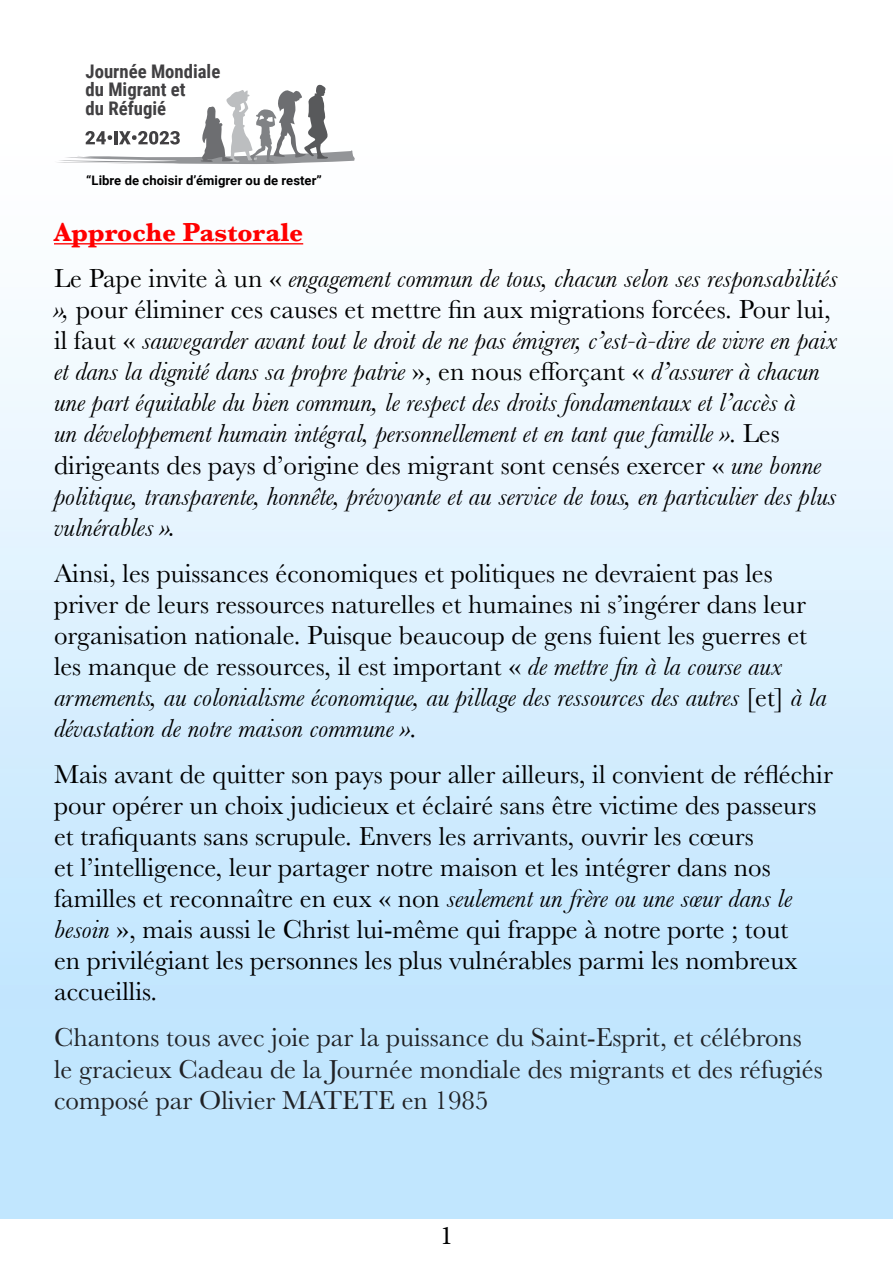
<style>
.page{position:relative;width:893px;height:1263px;background:#fff}
.page>*{position:absolute;margin:0;border:0;box-sizing:border-box;transform-origin:0 0}
.t1{font:27px/31px "Baskerville";color:#000}
.t2{font:italic 27px/31px "Baskerville";color:#000}
.t3{font:27px/31px "Baskerville";color:#202124}
.t4{font:27px "Minion Pro";color:#000}
.t5{font:700 18.75px/18.8px "Roboto Condensed";color:#414042}
.t6{font:700 13.05px "Roboto";letter-spacing:.005em;color:#000}
.s1{font-weight:700;font-style:normal;color:#f00}
.s2{font-style:normal}
.s3{font-style:italic}
</style>
<div class="page">
<hr style="left:54px;top:243px;width:249px;height:1px;background:#f00">
<svg style="left:55px;top:85px;width:300px;height:79px"></svg>
<p class="t5" style="left:86px;top:61px;width:136px">Journée Mondiale du Migrant et<br>du Réfugié</p>
<p class="t6" style="left:86px;top:171px;width:237px">“Libre de choisir d’émigrer ou de rester”</p>
<p class="t2" style="left:54px;top:209px;width:785px;line-height:46px"><span class="s1">Approche Pastorale<br></span><span class="s2">Le Pape invite à un «</span> engagement commun de tous, chacun selon ses responsabilités</p>
<p class="t2" style="left:54px;top:294px;width:784px">», <span class="s2">pour éliminer ces causes et mettre fin aux migrations forcées. Pour lui, il faut «</span> sauvegarder avant tout le droit de ne pas émigrer, c’est-à-dire de vivre en paix et dans la dignité dans sa propre patrie <span class="s2">», en nous efforçant «</span> d’assurer à chacun une part équitable du bien commun, le respect des droits fondamentaux et l’accès à<br>un développement humain intégral, personnellement et en tant que famille »<span class="s2">. Les dirigeants des pays d’origine des migrant sont censés exercer «</span> une bonne politique, transparente, honnête, prévoyante et au service de tous, en particulier des plus vulnérables ».</p>
<p class="t1" style="left:54px;top:558px;width:774px">Ainsi, les puissances économiques et politiques ne devraient pas les priver de leurs ressources naturelles et humaines ni s’ingérer dans leur organisation nationale. Puisque beaucoup de gens fuient les guerres et les manque de ressources, il est important « <span class="s3">de mettre fin à la course aux armements, au colonialisme économique, au pillage des ressources des autres</span> [et] <span class="s3">à la dévastation de notre maison commune »</span>.</p>
<p class="t1" style="left:54px;top:759px;width:780px">Mais avant de quitter son pays pour aller ailleurs, il convient de réfléchir pour opérer un choix judicieux et éclairé sans être victime des passeurs et trafiquants sans scrupule. Envers les arrivants, ouvrir les cœurs<br>et l’intelligence, leur partager notre maison et les intégrer dans nos familles et reconnaître en eux « non <span class="s3">seulement un frère ou une sœur dans le besoin</span> », mais aussi le Christ lui-même qui frappe à notre porte ; tout<br>en privilégiant les personnes les plus vulnérables parmi les nombreux accueillis.</p>
<p class="t3" style="left:54px;top:1022px;width:770px">Chantons tous avec joie par la puissance du Saint-Esprit, et célébrons le gracieux Cadeau de la Journée mondiale des migrants et des réfugiés composé par Olivier MATETE en 1985</p>
<p class="t4" style="left:440px;top:1217px;width:14px">1</p>
</div>
